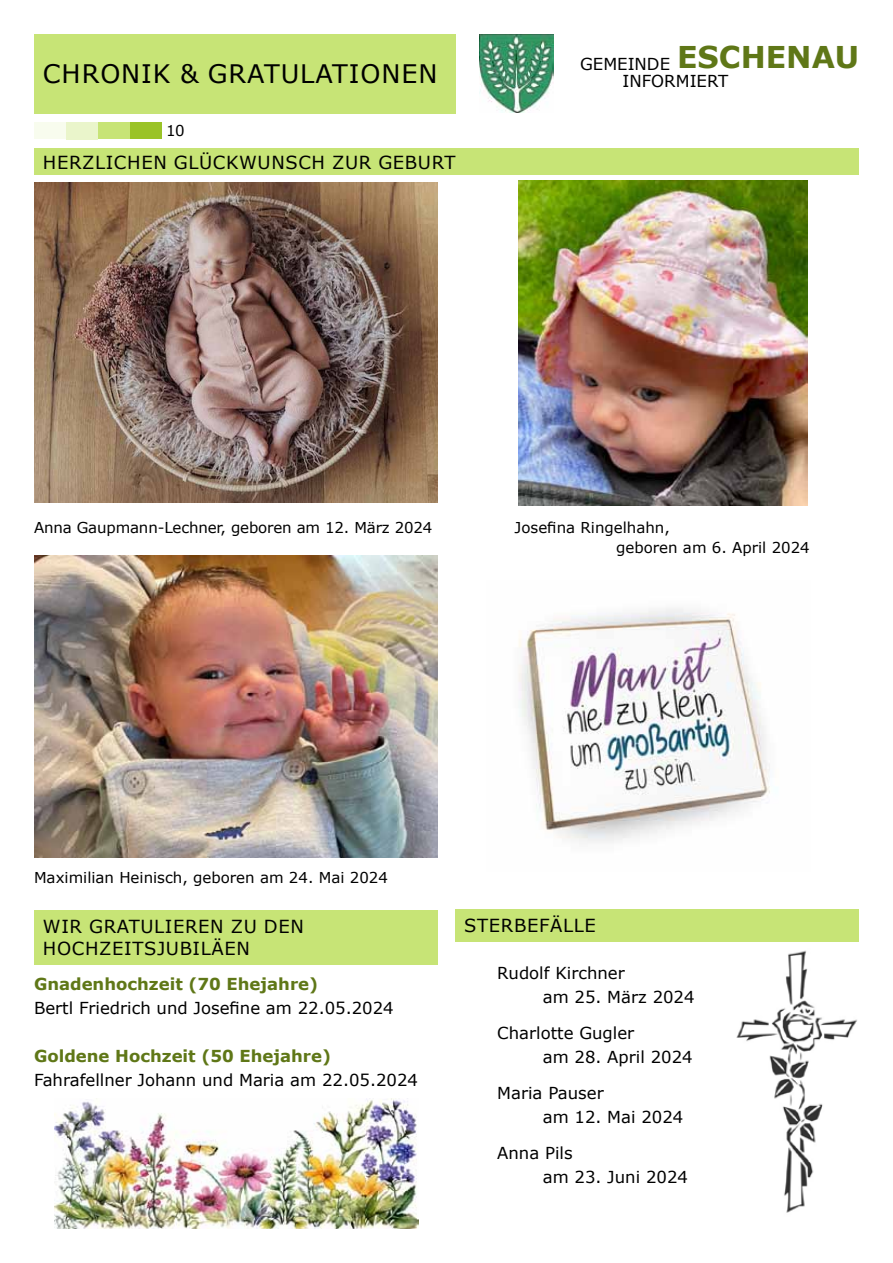
<style>
.page{position:relative;width:893px;height:1263px;background:#fff}
.page>*{position:absolute;margin:0;border:0;box-sizing:border-box;transform-origin:0 0}
.t1{font:25.5px "Verdana";letter-spacing:.035em;color:#000}
.t2{font:18px/21.6px "Verdana";letter-spacing:.035em;color:#000}
.t3{font:16.5px/24px "Verdana";color:#000}
.t4{font:700 16.5px "Verdana";color:#5f7717}
.t5{font:15px/19.5px "Verdana";color:#000}
.s1{font-weight:700;font-size:30px;color:#5f7717}
</style>
<div class="page">
<div style="left:34px;top:34px;width:421px;height:79px;background:#c7e476"></div>
<div style="left:34px;top:122px;width:32px;height:17px;background:#f8fcee"></div>
<div style="left:66px;top:122px;width:32px;height:17px;background:#eaf5cb"></div>
<div style="left:98px;top:122px;width:32px;height:17px;background:#c7e476"></div>
<div style="left:130px;top:122px;width:32px;height:17px;background:#9ac327"></div>
<img style="left:479px;top:34px;width:75px;height:79px">
<div style="left:455px;top:909px;width:404px;height:33px;background:#c7e476"></div>
<img style="left:736px;top:950px;width:121px;height:263px">
<div style="left:34px;top:910px;width:403px;height:54px;background:#c7e476"></div>
<div style="left:34px;top:149px;width:825px;height:26px;background:#c7e476"></div>
<img style="left:518px;top:608px;width:252px;height:235px">
<img style="left:34px;top:182px;width:403px;height:320px">
<img style="left:34px;top:555px;width:403px;height:302px">
<img style="left:518px;top:181px;width:289px;height:324px">
<img style="left:54px;top:1098px;width:364px;height:131px">
<h1 class="t1" style="left:43px;top:57px;width:73px">Ch ronik</h1>
<h1 class="t1" style="left:180px;top:57px;width:119px">&amp; g ratula</h1>
<h1 class="t1" style="left:332px;top:57px;width:35px">tionen</h1>
<p class="t5" style="left:166px;top:121px;width:20px">10</p>
<p class="t2" style="left:43px;top:151px;width:95px">Herzlichen</p>
<p class="t2" style="left:174px;top:151px;width:68px">Glückwuns</p>
<p class="t2" style="left:298px;top:151px;width:86px">ch zu r gebu</p>
<p class="t2" style="left:432px;top:151px;width:25px">rt</p>
<p class="t3" style="left:580px;top:52px;width:281px">GEMEINDE <span class="s1">ESCHENAU</span></p>
<p class="t3" style="left:622px;top:69px;width:107px">INFORMIERT</p>
<p class="t5" style="left:34px;top:518px;width:400px">Anna Gaupmann-Lechner, geboren am 12. März 2024</p>
<p class="t5" style="left:616px;top:518px;width:195px;text-indent:-102px">Josefina Ringelhahn,<br>geboren am 6. April 2024</p>
<p class="t5" style="left:34px;top:868px;width:355px">Maximilian Heinisch, geboren am 24. Mai 2024</p>
<p class="t2" style="left:43px;top:915px;width:87px">wir gratu</p>
<p class="t2" style="left:43px;top:915px;width:235px;text-indent:111px">lieren zu den hochzeitsjubil</p>
<p class="t2" style="left:212px;top:937px;width:25px">äen</p>
<p class="t4" style="left:34px;top:972px;width:286px">Gnadenhochzeit (70 Ehejahre)</p>
<p class="t3" style="left:34px;top:995px;width:361px">Bertl Friedrich und Josefine am 22.05.2024</p>
<p class="t4" style="left:34px;top:1044px;width:298px">Goldene Hochzeit (50 Ehejahre)</p>
<p class="t3" style="left:34px;top:1067px;width:385px">Fahrafellner Johann und Maria am 22.05.2024</p>
<p class="t2" style="left:464px;top:915px;width:63px">Ste rbefÄ</p>
<p class="t2" style="left:563px;top:915px;width:34px">llE</p>
<p class="t3" style="left:543px;top:961px;width:153px;text-indent:-45px">Rudolf Kirchner<br>am 25. März 2024</p>
<p class="t3" style="left:543px;top:1021px;width:152px;text-indent:-45px">Charlotte Gugler<br>am 28. April 2024</p>
<p class="t3" style="left:543px;top:1081px;width:142px;text-indent:-45px">Maria Pauser<br>am 12. Mai 2024</p>
<p class="t3" style="left:543px;top:1141px;width:147px;text-indent:-45px">Anna Pils<br>am 23. Juni 2024</p>
</div>
